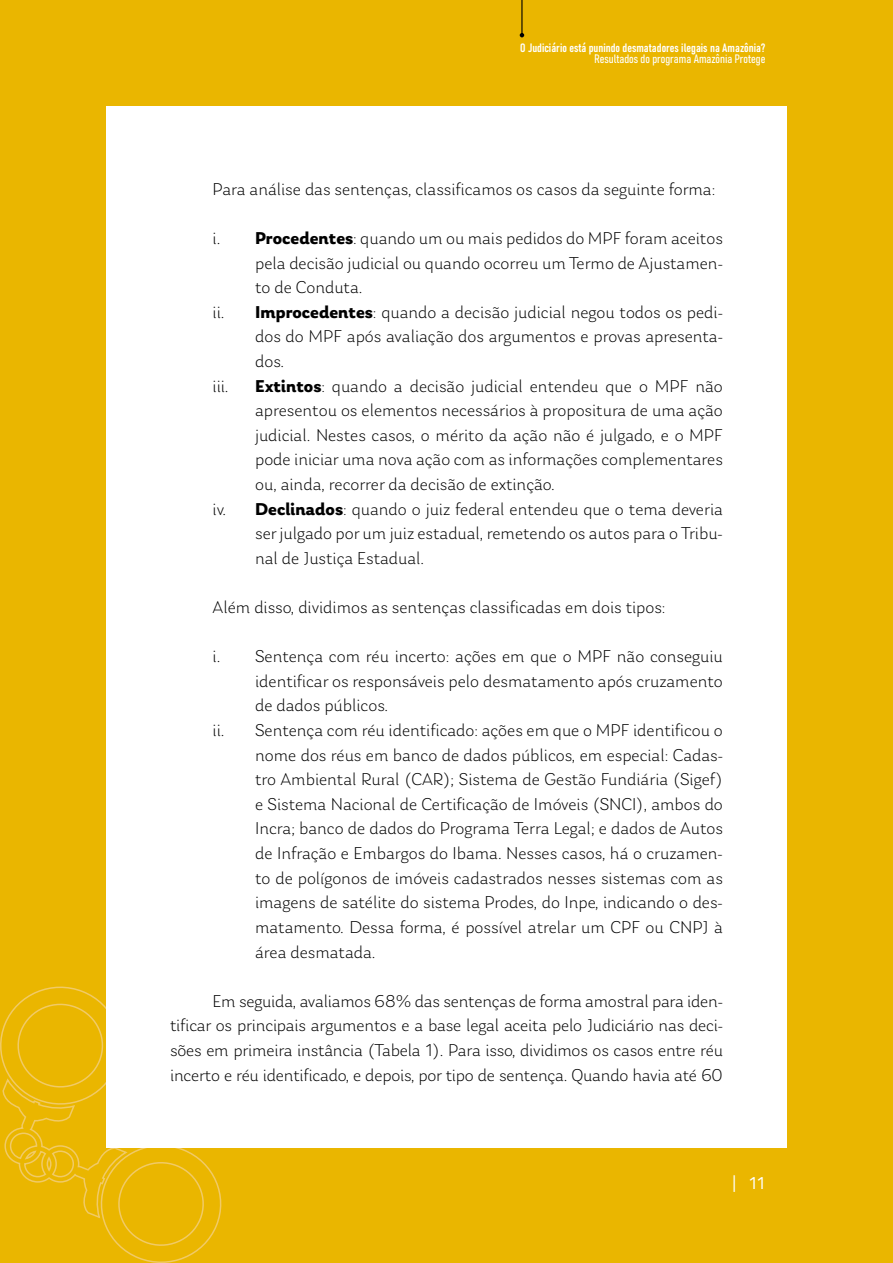
<style>
.page{position:relative;width:893px;height:1263px;background:#eab600}
.page>*{position:absolute;margin:0;border:0;box-sizing:border-box;transform-origin:0 0}
.t1{font:300 18px/24.6px "Laca";color:#000;text-align:justify}
.t2{font:18px "Laca";color:#fff}
.t3{font:12px/11.4px "Bahnschrift";color:#fff;text-align:right}
.s1{font-weight:700}
</style>
<div class="page">
<svg style="left:0;top:986px;width:222px;height:277px"></svg>
<div style="left:106px;top:106px;width:681px;height:1042px;background:#fff"></div>
<hr style="left:521px;top:0;width:1px;height:35px;background:#000">
<svg style="left:520px;top:33px;width:4px;height:4px"></svg>
<p class="t3" style="left:520px;top:41px;width:247px">O Judiciário está punindo desmatadores ilegais na Amazônia?<br>Resultados do programa Amazônia Protege</p>
<p class="t1" style="left:213px;top:177px;width:504px">Para análise das sentenças, classificamos os casos da seguinte forma:</p>
<p class="t1" style="left:213px;top:226px;width:512px">i. <span class="s1">Procedentes</span>: quando um ou mais pedidos do MPF foram aceitos</p>
<p class="t1" style="left:255px;top:250px;width:469px">pela decisão judicial ou quando ocorreu um Termo de Ajustamen-</p>
<p class="t1" style="left:255px;top:275px;width:109px">to de Conduta.</p>
<p class="t1" style="left:213px;top:300px;width:512px">ii. <span class="s1">Improcedentes</span>: quando a decisão judicial negou todos os pedi-</p>
<p class="t1" style="left:255px;top:324px;width:469px">dos do MPF após avaliação dos argumentos e provas apresenta-</p>
<p class="t1" style="left:255px;top:349px;width:31px">dos.</p>
<p class="t1" style="left:213px;top:373px;width:18px">iii.</p>
<p class="t1" style="left:255px;top:373px;width:469px"><span class="s1">Extintos</span>: quando a decisão judicial entendeu que o MPF não</p>
<p class="t1" style="left:255px;top:398px;width:469px">apresentou os elementos necessários à propositura de uma ação</p>
<p class="t1" style="left:255px;top:423px;width:469px">judicial. Nestes casos, o mérito da ação não é julgado, e o MPF</p>
<p class="t1" style="left:255px;top:447px;width:469px">pode iniciar uma nova ação com as informações complementares</p>
<p class="t1" style="left:255px;top:472px;width:301px">ou, ainda, recorrer da decisão de extinção.</p>
<p class="t1" style="left:213px;top:496px;width:512px">iv. <span class="s1">Declinados</span>: quando o juiz federal entendeu que o tema deveria</p>
<p class="t1" style="left:255px;top:521px;width:469px">ser julgado por um juiz estadual, remetendo os autos para o Tribu-</p>
<p class="t1" style="left:255px;top:546px;width:171px">nal de Justiça Estadual.</p>
<p class="t1" style="left:213px;top:595px;width:454px">Além disso, dividimos as sentenças classificadas em dois tipos:</p>
<p class="t1" style="left:213px;top:644px;width:512px">i. Sentença com réu incerto: ações em que o MPF não conseguiu</p>
<p class="t1" style="left:255px;top:669px;width:469px">identificar os responsáveis pelo desmatamento após cruzamento</p>
<p class="t1" style="left:255px;top:693px;width:135px">de dados públicos.</p>
<p class="t1" style="left:213px;top:718px;width:512px">ii. Sentença com réu identificado: ações em que o MPF identificou o</p>
<p class="t1" style="left:255px;top:742px;width:469px">nome dos réus em banco de dados públicos, em especial: Cadas-</p>
<p class="t1" style="left:255px;top:767px;width:469px">tro Ambiental Rural (CAR); Sistema de Gestão Fundiária (Sigef)</p>
<p class="t1" style="left:255px;top:792px;width:469px">e Sistema Nacional de Certificação de Imóveis (SNCI), ambos do</p>
<p class="t1" style="left:255px;top:816px;width:469px">Incra; banco de dados do Programa Terra Legal; e dados de Autos</p>
<p class="t1" style="left:255px;top:841px;width:469px">de Infração e Embargos do Ibama. Nesses casos, há o cruzamen-</p>
<p class="t1" style="left:255px;top:865px;width:469px">to de polígonos de imóveis cadastrados nesses sistemas com as</p>
<p class="t1" style="left:255px;top:890px;width:469px">imagens de satélite do sistema Prodes, do Inpe, indicando o des-</p>
<p class="t1" style="left:255px;top:915px;width:469px">matamento. Dessa forma, é possível atrelar um CPF ou CNPJ à</p>
<p class="t1" style="left:255px;top:939px;width:122px">área desmatada.</p>
<p class="t1" style="left:170px;top:988px;width:554px;text-indent:43px">Em seguida, avaliamos 68% das sentenças de forma amostral para iden&shy;tificar os principais argumentos e a base legal aceita pelo Judiciário nas deci&shy;sões em primeira instância (Tabela 1). Para isso, dividimos os casos entre réu incerto e réu identificado, e depois, por tipo de sentença. Quando havia até 60</p>
<p class="t2" style="left:731px;top:1172px;width:35px">| 11</p>
</div>
